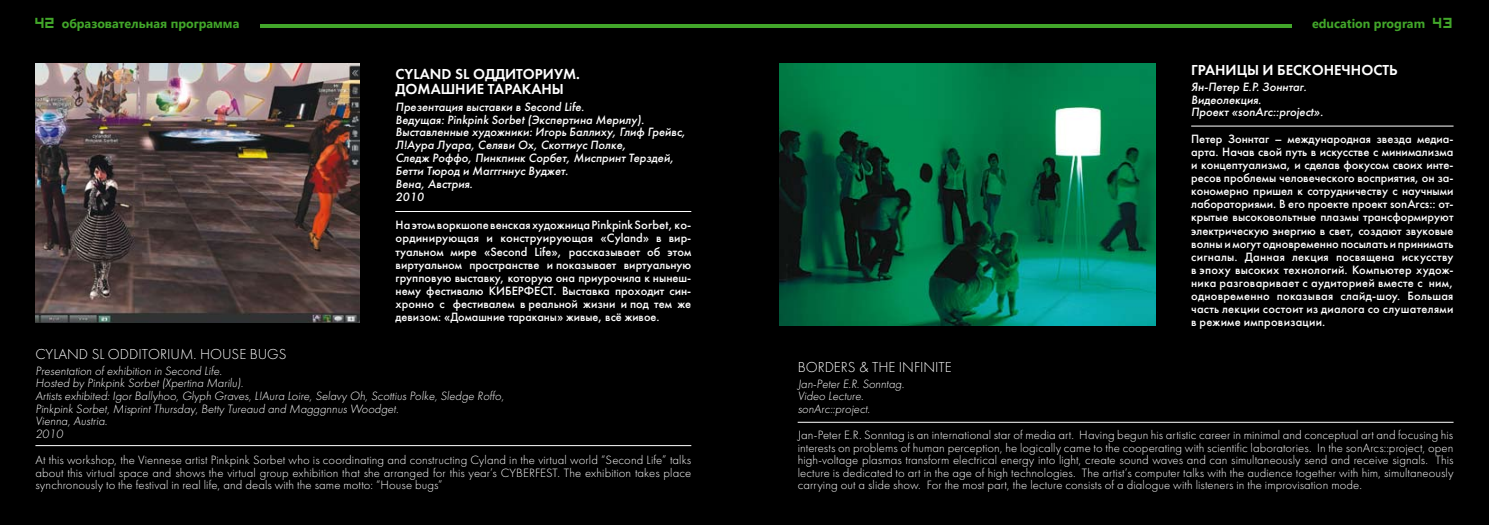
<style>
.page{position:relative;width:1489px;height:525px;background:#fff}
.page>*{position:absolute;margin:0;border:0;box-sizing:border-box;transform-origin:0 0}
.t1{font:15px/15px "Futura Demi C";color:#fff}
.t2{font:15px "Futura Light C";color:#fff}
.t3{font:12.5px/13px "Futura Medium C";color:#fff;text-align:justify}
.t4{font:12.5px/12.5px "Futura Light C";letter-spacing:.005em;color:#fff;text-align:justify}
.t5{font:italic 12.5px/12.5px "Futura Light C";color:#fff}
.t6{font:italic 12.5px/12.9px "Futura Medium C";color:#fff}
.t7{font:700 12.5px "Segoe UI";color:#42a62a}
.s1{font-family:"hooge 05 55 Cyr 2";font-weight:400;font-size:16.25px}
</style>
<div class="page">
<div style="left:0;top:0;width:744px;height:524px;background:#000"></div>
<hr style="left:260px;top:24px;width:484px;height:4px;background:#42a62a">
<div style="left:744px;top:0;width:744px;height:524px;background:#000"></div>
<hr style="left:744px;top:24px;width:548px;height:4px;background:#42a62a">
<hr style="left:35px;top:445px;width:656px;height:1px;background:#fff">
<hr style="left:395px;top:211px;width:296px;height:1px;background:#fff">
<img style="left:35px;top:64px;width:325px;height:258px">
<hr style="left:1191px;top:126px;width:262px;height:1px;background:#fff">
<hr style="left:797px;top:422px;width:656px;height:1px;background:#fff">
<img style="left:780px;top:64px;width:375px;height:261px">
<p class="t7" style="left:35px;top:14px;width:205px"><span class="s1">42</span> образовательная программа</p>
<p class="t7" style="left:1311px;top:14px;width:143px">education program <span class="s1">43</span></p>
<p class="t1" style="left:395px;top:67px;width:186px">CYLAND SL ОДДИТОРИУМ.<br>ДОМАШНИЕ ТАРАКАНЫ</p>
<p class="t6" style="left:395px;top:100px;width:292px">Презентация выставки в Second Life.<br>Ведущая: Pinkpink Sorbet (Экспертина Мерилу).<br>Выставленные художники: Игорь Баллиху, Глиф Грейвс, Л!Аура Луара, Селяви Ох, Скоттиус Полке,<br>Следж Роффо, Пинкпинк Сорбет, Миспринт Терздей, Бетти Тюрод и Магггннус Вуджет.<br>Вена, Австрия.<br>2010</p>
<p class="t3" style="left:395px;top:218px;width:297px">На этом воркшопе венская художница Pinkpink Sorbet, ко&shy;ординирующая и конструирующая «Cyland» в вир&shy;туальном мире «Second Life», рассказывает об этом виртуальном пространстве и показывает виртуальную групповую выставку, которую она приурочила к нынеш&shy;нему фестивалю КИБЕРФЕСТ. Выставка проходит син&shy;хронно с фестивалем в реальной жизни и под тем же девизом: «Домашние тараканы» живые, всё живое.</p>
<p class="t2" style="left:35px;top:346px;width:253px">CYLAND SL ODDITORIUM. HOUSE BUGS</p>
<p class="t5" style="left:35px;top:365px;width:470px">Presentation of exhibition in Second Life.<br>Hosted by Pinkpink Sorbet (Xpertina Marilu).<br>Artists exhibited: Igor Ballyhoo, Glyph Graves, L!Aura Loire, Selavy Oh, Scottius Polke, Sledge Roffo, Pinkpink Sorbet, Misprint Thursday, Betty Tureaud and Magggnnus Woodget.<br>Vienna, Austria.<br>2010</p>
<p class="t4" style="left:35px;top:454px;width:657px">At this workshop, the Viennese artist Pinkpink Sorbet who is coordinating and constructing Cyland in the virtual world “Second Life” talks about this virtual space and shows the virtual group exhibition that she arranged for this year’s CYBERFEST. The exhibition takes place synchronously to the festival in real life, and deals with the same motto: “House bugs”</p>
<p class="t1" style="left:1191px;top:63px;width:208px">ГРАНИЦЫ И БЕСКОНЕЧНОСТЬ</p>
<p class="t6" style="left:1191px;top:81px;width:133px;line-height:12.5px">Ян-Петер Е.Р. Зоннтаг.<br>Видеолекция.<br>Проект «sonArc::project».</p>
<p class="t3" style="left:1191px;top:133px;width:264px">Петер Зоннтаг – международная звезда медиа&shy;арта. Начав свой путь в искусстве с минимализма и концептуализма, и сделав фокусом своих инте&shy;ресов проблемы человеческого восприятия, он за&shy;кономерно пришел к сотрудничеству с научными лабораториями. В его проекте проект sonArcs:: от&shy;крытые высоковольтные плазмы трансформируют электрическую энергию в свет, создают звуковые волны и могут одновременно посылать и принимать сигналы. Данная лекция посвящена искусству в эпоху высоких технологий. Компьютер худож&shy;ника разговаривает с аудиторией вместе с ним, одновременно показывая слайд-шоу. Большая часть лекции состоит из диалога со слушателями в режиме импровизации.</p>
<p class="t2" style="left:797px;top:358px;width:156px">BORDERS &amp; THE INFINITE</p>
<p class="t5" style="left:797px;top:377px;width:108px">Jan-Peter E.R. Sonntag.<br>Video Lecture. sonArc::project.</p>
<p class="t4" style="left:797px;top:429px;width:657px">Jan-Peter E.R. Sonntag is an international star of media art. Having begun his artistic career in minimal and conceptual art and focusing his interests on problems of human perception, he logically came to the cooperating with scientific laboratories. In the sonArcs::project, open high-voltage plasmas transform electrical energy into light, create sound waves and can simultaneously send and receive signals. This lecture is dedicated to art in the age of high technologies. The artist’s computer talks with the audience together with him, simultaneously carrying out a slide show. For the most part, the lecture consists of a dialogue with listeners in the improvisation mode.</p>
</div>
